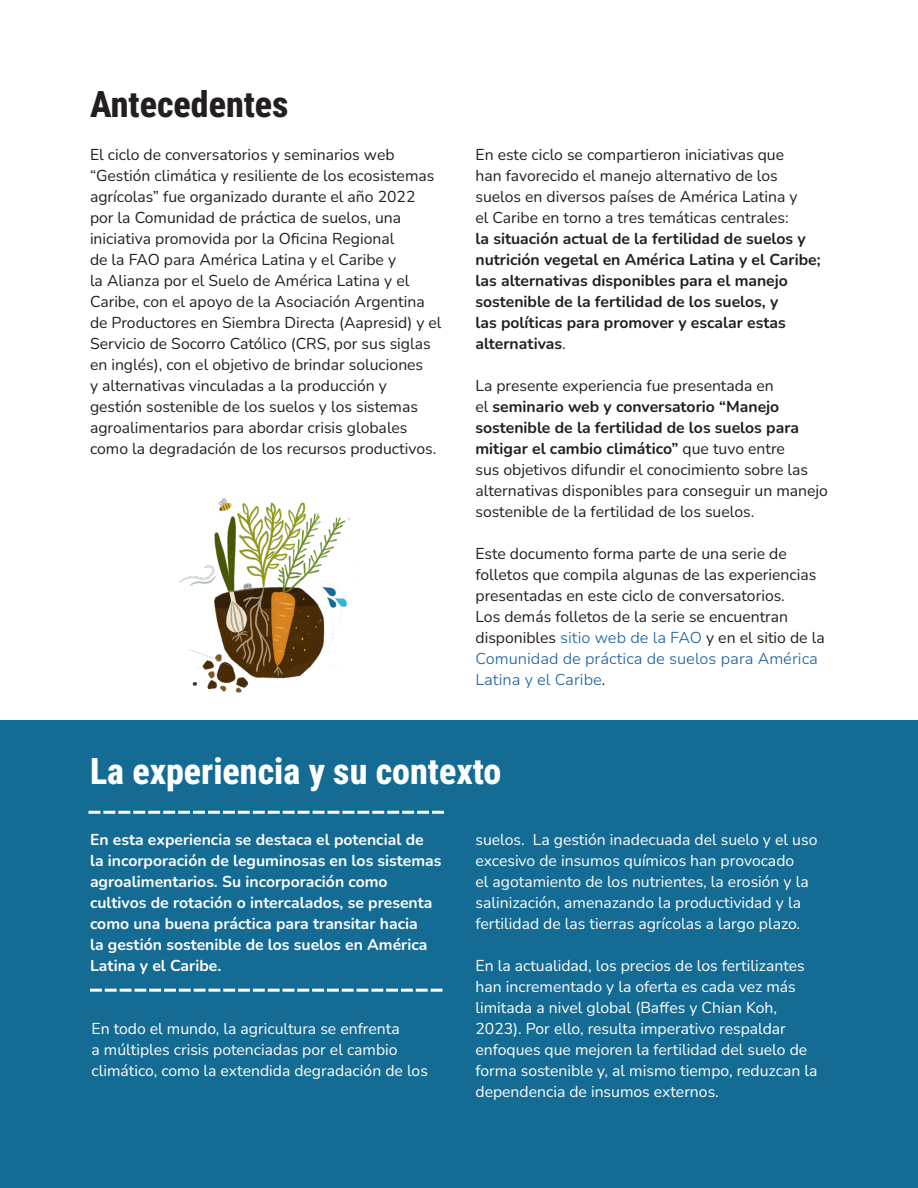
<style>
.page{position:relative;width:918px;height:1188px;background:#fff}
.page>*{position:absolute;margin:0;border:0;box-sizing:border-box;transform-origin:0 0}
.Titulo_Interior_1{font:800 36px "Roboto Condensed";color:#fff}
.Titulo_Interior_1-2{font:800 36px "Roboto Condensed";color:#231f20}
.MAIN_TXT{font:15.75px/21px "Nunito";color:#231f20}
.MAIN_TXT-2{font:15.75px/21px "Nunito";color:#fff}
.MAIN_TXT-3{font:700 15.75px/21px "Nunito";color:#231f20}
.MAIN_TXT-4{font:700 15.75px/21px "Nunito";color:#fff}
.s1{font-weight:400}
.s2{font-weight:700}
.s3{font-family:"Nunito Sans 10 pt";font-weight:300;color:#175d9e}
</style>
<div class="page">
<div style="left:0;top:720px;width:918px;height:468px;background:#146b94"></div>
<svg style="left:90px;top:811px;width:352px;height:3px"></svg>
<svg style="left:92px;top:989px;width:349px;height:3px"></svg>
<img style="left:179px;top:499px;width:174px;height:194px">
<p class="Titulo_Interior_1-2" style="left:90px;top:79px;width:200px">Antecedentes</p>
<p class="MAIN_TXT" style="left:90px;top:143px;width:353px">El ciclo de conversatorios y seminarios web “Gestión climática y resiliente de los ecosistemas agrícolas” fue organizado durante el año 2022 por la Comunidad de práctica de suelos, una iniciativa promovida por la Oficina Regional<br>de la FAO para América Latina y el Caribe y<br>la Alianza por el Suelo de América Latina y el Caribe, con el apoyo de la Asociación Argentina de Productores en Siembra Directa (Aapresid) y el Servicio de Socorro Católico (CRS, por sus siglas en inglés), con el objetivo de brindar soluciones<br>y alternativas vinculadas a la producción y gestión sostenible de los suelos y los sistemas agroalimentarios para abordar crisis globales como la degradación de los recursos productivos.</p>
<p class="MAIN_TXT-3" style="left:476px;top:143px;width:347px"><span class="s1">En este ciclo se compartieron iniciativas que<br>han favorecido el manejo alternativo de los suelos en diversos países de América Latina y<br>el Caribe en torno a tres temáticas centrales:<br></span>la situación actual de la fertilidad de suelos y nutrición vegetal en América Latina y el Caribe; las alternativas disponibles para el manejo sostenible de la fertilidad de los suelos, y<br>las políticas para promover y escalar estas alternativas<span class="s1">.</span></p>
<p class="MAIN_TXT" style="left:476px;top:374px;width:354px">La presente experiencia fue presentada en<br>el <span class="s2">seminario web y conversatorio “Manejo sostenible de la fertilidad de los suelos para mitigar el cambio climático”</span> que tuvo entre<br>sus objetivos difundir el conocimiento sobre las alternativas disponibles para conseguir un manejo sostenible de la fertilidad de los suelos.</p>
<p class="MAIN_TXT" style="left:476px;top:542px;width:351px">Este documento forma parte de una serie de folletos que compila algunas de las experiencias presentadas en este ciclo de conversatorios.<br>Los demás folletos de la serie se encuentran disponibles <span class="s3">sitio web de la FAO</span> y en el sitio de la <span class="s3">Comunidad de práctica de suelos para América Latina y el Caribe</span>.</p>
<p class="Titulo_Interior_1" style="left:90px;top:746px;width:413px">La experiencia y su contexto</p>
<p class="MAIN_TXT-4" style="left:90px;top:828px;width:353px">En esta experiencia se destaca el potencial de<br>la incorporación de leguminosas en los sistemas agroalimentarios. Su incorporación como cultivos de rotación o intercalados, se presenta como una buena práctica para transitar hacia<br>la gestión sostenible de los suelos en América Latina y el Caribe.</p>
<p class="MAIN_TXT-2" style="left:92px;top:1018px;width:338px">En todo el mundo, la agricultura se enfrenta<br>a múltiples crisis potenciadas por el cambio climático, como la extendida degradación de los</p>
<p class="MAIN_TXT-2" style="left:476px;top:828px;width:343px">suelos. La gestión inadecuada del suelo y el uso excesivo de insumos químicos han provocado<br>el agotamiento de los nutrientes, la erosión y la salinización, amenazando la productividad y la fertilidad de las tierras agrícolas a largo plazo.</p>
<p class="MAIN_TXT-2" style="left:476px;top:954px;width:343px">En la actualidad, los precios de los fertilizantes han incrementado y la oferta es cada vez más limitada a nivel global (Baffes y Chian Koh, 2023). Por ello, resulta imperativo respaldar enfoques que mejoren la fertilidad del suelo de forma sostenible y, al mismo tiempo, reduzcan la dependencia de insumos externos.</p>
</div>
